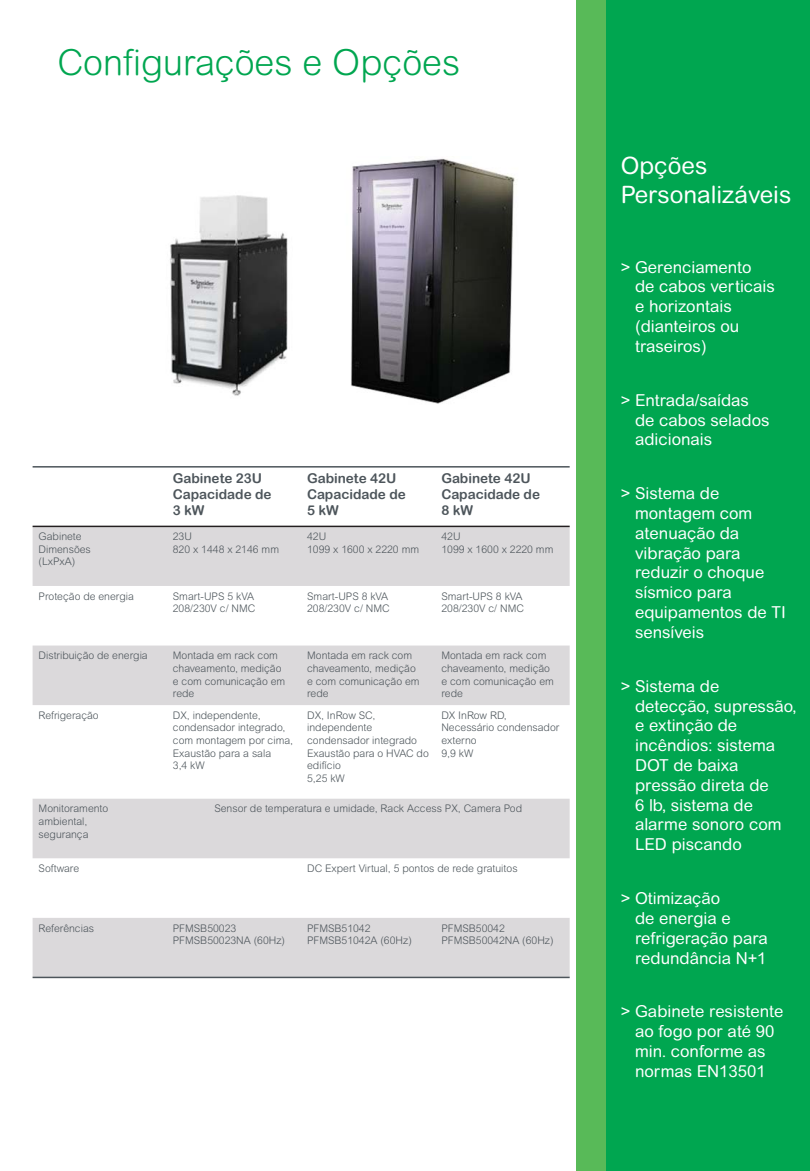
<style>
.page{position:relative;width:810px;height:1171px;background:#fff}
.page>*{position:absolute;margin:0;border:0;box-sizing:border-box;transform-origin:0 0}
.t1{font:300 36px "Arial Rounded MT Std";color:#00a650}
.t2{font:24px/28.8px "Arial Rounded MT Std";color:#fff}
.t3{font:16.5px/19.8px "Arial Rounded MT Std";color:#fff}
.t4{font:13.5px/16.2px "Arial Rounded MT Bold";color:#4d555b}
.t5{font:300 10.5px/12.6px "Arial Rounded MT Std";color:#4d555b}
</style>
<div class="page">
<div style="left:605px;top:0;width:205px;height:1170px;background:#00a650"></div>
<div style="left:576px;top:0;width:29px;height:1170px;background:#58ba58"></div>
<svg style="left:33px;top:527px;width:537px;height:449px;fill:#dbd9db"></svg>
<hr style="left:33px;top:466px;width:537px;height:1px;background:#4d555b">
<hr style="left:33px;top:976px;width:537px;height:1px;background:#4d555b">
<hr style="left:33px;top:525px;width:537px;height:2px;background:#231f20">
<img style="left:170px;top:158px;width:345px;height:246px">
<h1 class="t1" style="left:57px;top:49px;width:404px">Configurações e Opções</h1>
<p class="t4" style="left:173px;top:469px;width:100px">Gabinete 23U<br>Capacidade de<br>3 kW</p>
<p class="t4" style="left:307px;top:469px;width:100px">Gabinete 42U<br>Capacidade de<br>5 kW</p>
<p class="t4" style="left:441px;top:469px;width:100px">Gabinete 42U<br>Capacidade de<br>8 kW</p>
<p class="t5" style="left:39px;top:531px;width:54px">Gabinete<br>Dimensões (LxPxA)</p>
<p class="t5" style="left:173px;top:531px;width:108px">23U<br>820 x 1448 x 2146 mm</p>
<p class="t5" style="left:307px;top:531px;width:114px">42U<br>1099 x 1600 x 2220 mm</p>
<p class="t5" style="left:441px;top:531px;width:114px">42U<br>1099 x 1600 x 2220 mm</p>
<p class="t5" style="left:39px;top:590px;width:97px">Proteção de energia</p>
<p class="t5" style="left:173px;top:590px;width:84px">Smart-UPS 5 kVA<br>208/230V c/ NMC</p>
<p class="t5" style="left:307px;top:590px;width:84px">Smart-UPS 8 kVA<br>208/230V c/ NMC</p>
<p class="t5" style="left:441px;top:590px;width:84px">Smart-UPS 8 kVA<br>208/230V c/ NMC</p>
<p class="t5" style="left:39px;top:650px;width:111px">Distribuição de energia</p>
<p class="t5" style="left:173px;top:650px;width:114px">Montada em rack com chaveamento, medição e com comunicação em rede</p>
<p class="t5" style="left:307px;top:650px;width:114px">Montada em rack com chaveamento, medição e com comunicação em rede</p>
<p class="t5" style="left:441px;top:650px;width:114px">Montada em rack com chaveamento, medição e com comunicação em rede</p>
<p class="t5" style="left:39px;top:710px;width:62px">Refrigeração</p>
<p class="t5" style="left:173px;top:710px;width:122px">DX, independente, condensador integrado, com montagem por cima,<br>Exaustão para a sala<br>3,4 kW</p>
<p class="t5" style="left:307px;top:710px;width:123px">DX, InRow SC, independente condensador integrado<br>Exaustão para o HVAC do edifício<br>5,25 kW</p>
<p class="t5" style="left:441px;top:710px;width:119px">DX InRow RD,<br>Necessário condensador externo<br>9,9 kW</p>
<p class="t5" style="left:39px;top:803px;width:71px">Monitoramento ambiental, segurança</p>
<p class="t5" style="left:214px;top:803px;width:309px">Sensor de temperatura e umidade, Rack Access PX, Camera Pod</p>
<p class="t5" style="left:39px;top:863px;width:42px">Software</p>
<p class="t5" style="left:307px;top:863px;width:212px">DC Expert Virtual, 5 pontos de rede gratuitos</p>
<p class="t5" style="left:39px;top:922px;width:57px">Referências</p>
<p class="t5" style="left:173px;top:922px;width:114px">PFMSB50023<br>PFMSB50023NA (60Hz)</p>
<p class="t5" style="left:307px;top:922px;width:106px">PFMSB51042<br>PFMSB51042A (60Hz)</p>
<p class="t5" style="left:441px;top:922px;width:114px">PFMSB50042<br>PFMSB50042NA (60Hz)</p>
<h2 class="t2" style="left:621px;top:154px;width:172px">Opções<br>Personalizáveis</h2>
<h3 class="t3" style="left:635px;top:259px;width:141px;text-indent:-14px">&gt; Gerenciamento de cabos verticais e horizontais (dianteiros ou traseiros)</h3>
<h3 class="t3" style="left:635px;top:392px;width:136px;text-indent:-14px">&gt; Entrada/saídas de cabos selados adicionais</h3>
<h3 class="t3" style="left:635px;top:485px;width:152px;text-indent:-14px">&gt; Sistema de montagem com atenuação da vibração para reduzir o choque sísmico para equipamentos de TI sensíveis</h3>
<h3 class="t3" style="left:635px;top:677px;width:163px;text-indent:-14px">&gt; Sistema de detecção, supressão, e extinção de incêndios: sistema<br>DOT de baixa pressão direta de<br>6 lb, sistema de alarme sonoro com<br>LED piscando</h3>
<h3 class="t3" style="left:635px;top:890px;width:134px;text-indent:-14px">&gt; Otimização<br>de energia e refrigeração para redundância N+1</h3>
<h3 class="t3" style="left:621px;top:1003px;width:164px;text-align:center">&gt; Gabinete resistente ao fogo por até 90 min. conforme as normas EN13501</h3>
</div>
